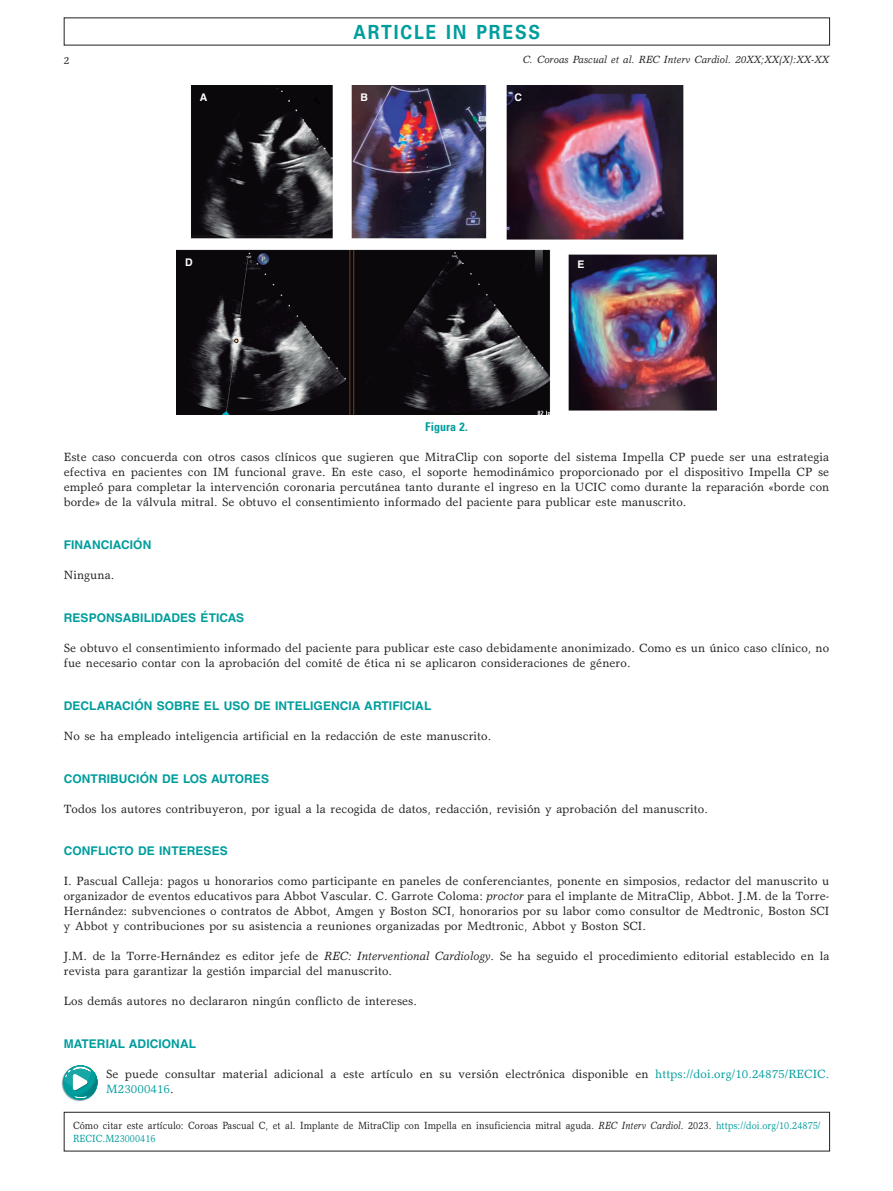
<style>
.page{position:relative;width:893px;height:1191px;background:#fff}
.page>*{position:absolute;margin:0;border:0;box-sizing:border-box;transform-origin:0 0}
.t1{font:700 19.5px "Univers LT Std";letter-spacing:.105em;color:#009d9d;scale:.9 1}
.t2{font:12px/15px "Garth Graphic Std";letter-spacing:.005em;color:#231f20}
.t3{font:700 12px "Helvetica LT Std";letter-spacing:.005em;color:#009d9d}
.t4{font:700 condensed 12px "Univers LT Std";letter-spacing:.005em;color:#009d9d}
.t5{font:10.5px/13.5px "Garth Graphic Std";letter-spacing:.005em;color:#231f20;scale:.9 1}
.t6{font:italic 10.5px "Garth Graphic Std";letter-spacing:.005em;color:#231f20}
.t7{font:700 10.5px "Helvetica LT Std";color:#fff}
.t8{font:10.5px "Garth Graphic Std";letter-spacing:.005em;color:#231f20}
.s1{font-style:italic}
.s2{color:#009d9d}
</style>
<div class="page">
<div style="left:64px;top:1111px;width:766px;height:40px;border:1px solid #231f20"></div>
<svg style="left:62px;top:1065px;width:35px;height:36px"></svg>
<svg style="left:63px;top:1065px;width:35px;height:34px"></svg>
<img style="left:177px;top:85px;width:539px;height:329px">
<h1 class="t1" style="left:353px;top:20px;width:209px">ARTICLE IN PRESS</h1>
<p class="t8" style="left:64px;top:54px;width:7px">2</p>
<p class="t6" style="left:523px;top:53px;width:308px">C. Coroas Pascual et al. REC Interv Cardiol. 20XX;XX(X):XX-XX</p>
<p class="t7" style="left:200px;top:91px;width:9px">A</p>
<p class="t7" style="left:361px;top:91px;width:9px">B</p>
<p class="t7" style="left:514px;top:91px;width:9px">C</p>
<p class="t7" style="left:185px;top:256px;width:9px">D</p>
<p class="t7" style="left:577px;top:258px;width:9px">E</p>
<p class="t4" style="left:425px;top:420px;width:44px">Figura 2.</p>
<p class="t2" style="left:64px;top:450px;width:767px;text-align:justify">Este caso concuerda con otros casos clínicos que sugieren que MitraClip con soporte del sistema Impella CP puede ser una estrategia efectiva en pacientes con IM funcional grave. En este caso, el soporte hemodinámico proporcionado por el dispositivo Impella CP se empleó para completar la intervención coronaria percutánea tanto durante el ingreso en la UCIC como durante la reparación «borde con borde» de la válvula mitral. Se obtuvo el consentimiento informado del paciente para publicar este manuscrito.</p>
<p class="t3" style="left:64px;top:537px;width:89px">FINANCIACIÓN</p>
<p class="t2" style="left:64px;top:567px;width:52px">Ninguna.</p>
<p class="t3" style="left:64px;top:610px;width:182px">RESPONSABILIDADES ÉTICAS</p>
<p class="t2" style="left:64px;top:640px;width:767px">Se obtuvo el consentimiento informado del paciente para publicar este caso debidamente anonimizado. Como es un único caso clínico, no fue necesario contar con la aprobación del comité de ética ni se aplicaron consideraciones de género.</p>
<p class="t3" style="left:64px;top:698px;width:369px">DECLARACIÓN SOBRE EL USO DE INTELIGENCIA ARTIFICIAL</p>
<p class="t2" style="left:64px;top:728px;width:429px">No se ha empleado inteligencia artificial en la redacción de este manuscrito.</p>
<p class="t3" style="left:64px;top:771px;width:207px">CONTRIBUCIÓN DE LOS AUTORES</p>
<p class="t2" style="left:64px;top:801px;width:646px">Todos los autores contribuyeron, por igual a la recogida de datos, redacción, revisión y aprobación del manuscrito.</p>
<p class="t3" style="left:64px;top:843px;width:165px">CONFLICTO DE INTERESES</p>
<p class="t2" style="left:64px;top:873px;width:767px;text-align:justify">I. Pascual Calleja: pagos u honorarios como participante en paneles de conferenciantes, ponente en simposios, redactor del manuscrito u organizador de eventos educativos para Abbot Vascular. C. Garrote Coloma: <span class="s1">proctor</span> para el implante de MitraClip, Abbot. J.M. de la Torre-Hernández: subvenciones o contratos de Abbot, Amgen y Boston SCI, honorarios por su labor como consultor de Medtronic, Boston SCI y Abbot y contribuciones por su asistencia a reuniones organizadas por Medtronic, Abbot y Boston SCI.</p>
<p class="t2" style="left:64px;top:948px;width:767px">J.M. de la Torre-Hernández es editor jefe de <span class="s1">REC: Interventional Cardiology</span>. Se ha seguido el procedimiento editorial establecido en la revista para garantizar la gestión imparcial del manuscrito.</p>
<p class="t2" style="left:64px;top:993px;width:355px">Los demás autores no declararon ningún conflicto de intereses.</p>
<p class="t3" style="left:64px;top:1036px;width:134px">MATERIAL ADICIONAL</p>
<p class="t2" style="left:106px;top:1066px;width:725px">Se puede consultar material adicional a este artículo en su versión electrónica disponible en <span class="s2">https://doi.org/10.24875/RECIC.<br>M23000416</span>.</p>
<p class="t5" style="left:73px;top:1118px;width:832px">Cómo citar este artículo: Coroas Pascual C, et al. Implante de MitraClip con Impella en insuficiencia mitral aguda. <span class="s1">REC Interv Cardiol</span>. 2023. <span class="s2">https://doi.org/10.24875/<br>RECIC.M23000416</span></p>
</div>
